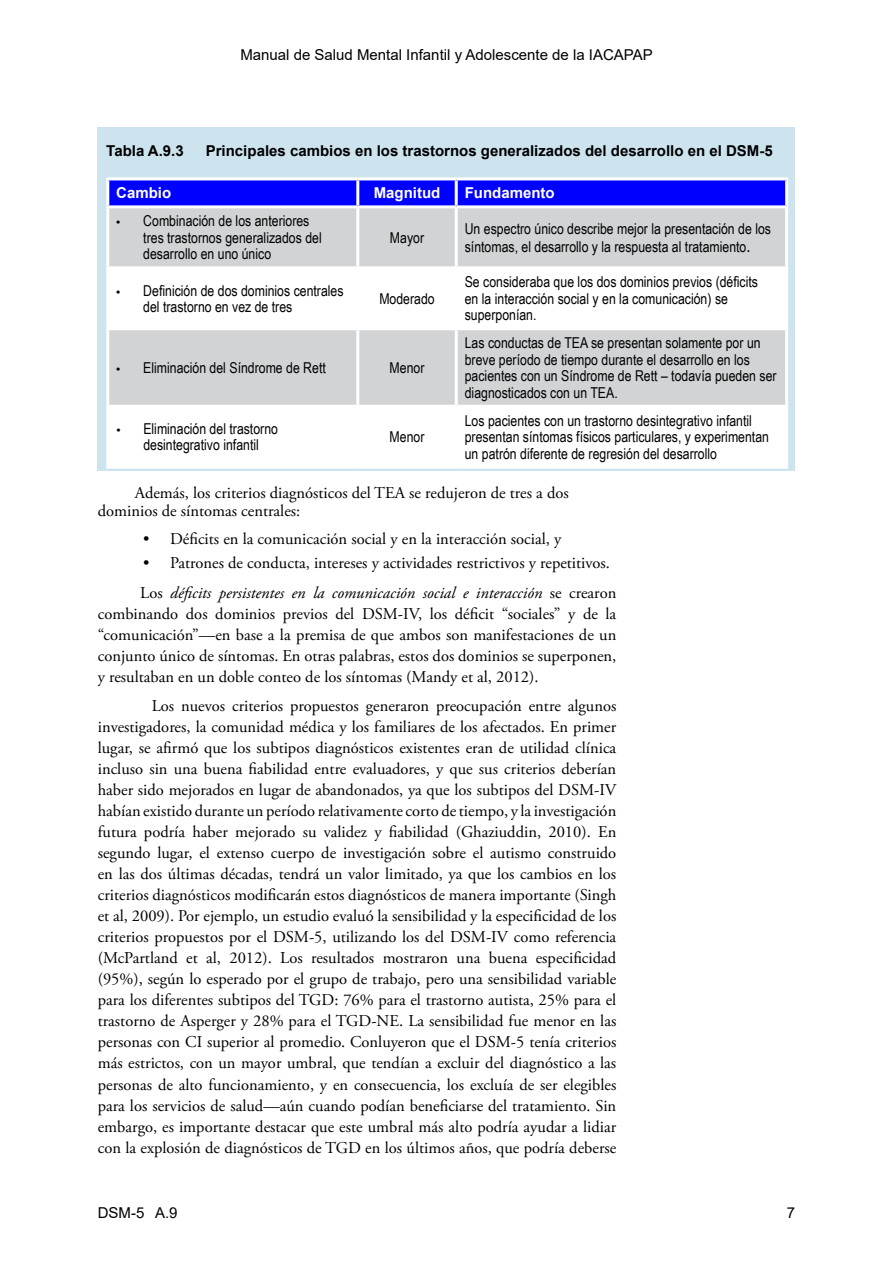
<style>
.page{position:relative;width:893px;height:1263px;background:#fff}
.page>*{position:absolute;margin:0;border:0;box-sizing:border-box;transform-origin:0 0}
.t1{font:16.5px/21px "Adobe Garamond Pro";color:#000}
.t2{font:15px/16.5px "Arial Narrow";color:#000}
.t3{font:700 15px "Arial";color:#000}
.t4{font:15px "Arial";color:#000}
.t5{font:700 15px "Arial";color:#fff}
.s1{font-family:"Myriad Pro"}
.s2{font-family:"Calibri";font-size:16.5px}
.s3{font-style:italic}
</style>
<div class="page">
<div style="left:98px;top:128px;width:697px;height:343px;background:#cde4ef"></div>
<div style="left:109px;top:180px;width:676px;height:25px;background:#00f"></div>
<div style="left:109px;top:208px;width:676px;height:58px;background:#d1d3d4"></div>
<svg style="left:109px;top:269px;width:676px;height:197px;background:#ededee"></svg>
<hr style="left:106px;top:177px;width:252px;height:3px;background:#fff">
<hr style="left:106px;top:180px;width:3px;height:25px;background:#fff">
<hr style="left:358px;top:177px;width:98px;height:3px;background:#fff">
<hr style="left:356px;top:180px;width:3px;height:25px;background:#fff">
<hr style="left:456px;top:177px;width:332px;height:3px;background:#fff">
<hr style="left:455px;top:180px;width:3px;height:25px;background:#fff">
<hr style="left:785px;top:180px;width:3px;height:25px;background:#fff">
<hr style="left:106px;top:205px;width:252px;height:3px;background:#fff">
<hr style="left:106px;top:208px;width:3px;height:58px;background:#fff">
<hr style="left:358px;top:205px;width:98px;height:3px;background:#fff">
<hr style="left:356px;top:208px;width:3px;height:58px;background:#fff">
<hr style="left:456px;top:205px;width:332px;height:3px;background:#fff">
<hr style="left:455px;top:208px;width:3px;height:58px;background:#fff">
<hr style="left:785px;top:208px;width:3px;height:58px;background:#fff">
<hr style="left:106px;top:266px;width:252px;height:3px;background:#fff">
<hr style="left:106px;top:269px;width:3px;height:58px;background:#fff">
<hr style="left:358px;top:266px;width:98px;height:3px;background:#fff">
<hr style="left:356px;top:269px;width:3px;height:58px;background:#fff">
<hr style="left:456px;top:266px;width:332px;height:3px;background:#fff">
<hr style="left:455px;top:269px;width:3px;height:58px;background:#fff">
<hr style="left:785px;top:269px;width:3px;height:58px;background:#fff">
<hr style="left:106px;top:327px;width:252px;height:3px;background:#fff">
<hr style="left:106px;top:330px;width:3px;height:75px;background:#fff">
<hr style="left:358px;top:327px;width:98px;height:3px;background:#fff">
<hr style="left:356px;top:330px;width:3px;height:75px;background:#fff">
<hr style="left:456px;top:327px;width:332px;height:3px;background:#fff">
<hr style="left:455px;top:330px;width:3px;height:75px;background:#fff">
<hr style="left:785px;top:330px;width:3px;height:75px;background:#fff">
<hr style="left:106px;top:405px;width:252px;height:3px;background:#fff">
<hr style="left:106px;top:408px;width:3px;height:58px;background:#fff">
<hr style="left:358px;top:405px;width:98px;height:3px;background:#fff">
<hr style="left:356px;top:408px;width:3px;height:58px;background:#fff">
<hr style="left:456px;top:405px;width:332px;height:3px;background:#fff">
<hr style="left:455px;top:408px;width:3px;height:58px;background:#fff">
<hr style="left:785px;top:408px;width:3px;height:58px;background:#fff">
<hr style="left:106px;top:466px;width:252px;height:3px;background:#fff">
<hr style="left:358px;top:466px;width:98px;height:3px;background:#fff">
<hr style="left:456px;top:466px;width:332px;height:3px;background:#fff">
<p class="t4" style="left:240px;top:45px;width:414px">Manual de Salud Mental Infantil y Adolescente de la IACAPAP</p>
<p class="t3" style="left:106px;top:141px;width:79px">Tabla A.9.3</p>
<p class="t3" style="left:206px;top:141px;width:568px">Principales cambios en los trastornos generalizados del desarrollo en el DSM-5</p>
<p class="t5" style="left:116px;top:183px;width:57px">Cambio</p>
<p class="t5" style="left:374px;top:183px;width:68px">Magnitud</p>
<p class="t5" style="left:465px;top:183px;width:91px">Fundamento</p>
<p class="t2" style="left:143px;top:212px;width:180px;text-indent:-27px"><span class="s1">•</span> Combinación de los anteriores tres trastornos generalizados del desarrollo en uno único</p>
<p class="t2" style="left:390px;top:229px;width:36px">Mayor</p>
<p class="t2" style="left:465px;top:219px;width:308px;line-height:18.1px">Un espectro único describe mejor la presentación de los síntomas, el desarrollo y la respuesta al tratamiento<span class="s2">.</span></p>
<p class="t2" style="left:143px;top:281px;width:202px;text-indent:-27px"><span class="s1">•</span> Definición de dos dominios centrales del trastorno en vez de tres</p>
<p class="t2" style="left:379px;top:290px;width:57px">Moderado</p>
<p class="t2" style="left:116px;top:359px;width:211px"><span class="s1">•</span> Eliminación del Síndrome de Rett</p>
<p class="t2" style="left:390px;top:359px;width:36px">Menor</p>
<p class="t2" style="left:116px;top:420px;width:163px;text-align:center"><span class="s1">•</span> Eliminación del trastorno desintegrativo infantil</p>
<p class="t2" style="left:390px;top:428px;width:36px">Menor</p>
<p class="t2" style="left:465px;top:273px;width:295px">Se consideraba que los dos dominios previos (déficits en la interacción social y en la comunicación) se superponían.</p>
<p class="t2" style="left:465px;top:334px;width:313px">Las conductas de TEA se presentan solamente por un breve período de tiempo durante el desarrollo en los pacientes con un Síndrome de Rett – todavía pueden ser diagnosticados con un TEA.</p>
<p class="t2" style="left:465px;top:411px;width:306px">Los pacientes con un trastorno desintegrativo infantil presentan síntomas físicos particulares, y experimentan un patrón diferente de regresión del desarrollo</p>
<p class="t1" style="left:98px;top:484px;width:472px;line-height:18.1px;text-indent:37px">Además, los criterios diagnósticos del TEA se redujeron de tres a dos dominios de síntomas centrales:</p>
<p class="t1" style="left:143px;top:529px;width:420px">• Déficits en la comunicación social y en la interacción social, y</p>
<p class="t1" style="left:140px;top:549px;width:478px;line-height:29.5px">• Patrones de conducta, intereses y actividades restrictivos y repetitivos.<br>Los <span class="s3">déficits persistentes en la comunicación social e interacción</span> se crearon</p>
<p class="t1" style="left:98px;top:604px;width:520px;text-align:justify">combinando dos dominios previos del DSM-IV, los déficit “sociales” y de la “comunicación”—en base a la premisa de que ambos son manifestaciones de un conjunto único de síntomas. En otras palabras, estos dos dominios se superponen, y resultaban en un doble conteo de los síntomas (Mandy et al, 2012).</p>
<p class="t1" style="left:98px;top:696px;width:520px;text-align:justify;text-indent:54px">Los nuevos criterios propuestos generaron preocupación entre algunos investigadores, la comunidad médica y los familiares de los afectados. En primer lugar, se afirmó que los subtipos diagnósticos existentes eran de utilidad clínica incluso sin una buena fiabilidad entre evaluadores, y que sus criterios deberían haber sido mejorados en lugar de abandonados, ya que los subtipos del DSM-IV habían existido durante un período relativamente corto de tiempo, y la investigación futura podría haber mejorado su validez y fiabilidad (Ghaziuddin, 2010). En segundo lugar, el extenso cuerpo de investigación sobre el autismo construido en las dos últimas décadas, tendrá un valor limitado, ya que los cambios en los criterios diagnósticos modificarán estos diagnósticos de manera importante (Singh et al, 2009). Por ejemplo, un estudio evaluó la sensibilidad y la especificidad de los criterios propuestos por el DSM-5, utilizando los del DSM-IV como referencia (McPartland et al, 2012). Los resultados mostraron una buena especificidad (95%), según lo esperado por el grupo de trabajo, pero una sensibilidad variable para los diferentes subtipos del TGD: 76% para el trastorno autista, 25% para el trastorno de Asperger y 28% para el TGD-NE. La sensibilidad fue menor en las personas con CI superior al promedio. Conluyeron que el DSM-5 tenía criterios más estrictos, con un mayor umbral, que tendían a excluir del diagnóstico a las personas de alto funcionamiento, y en consecuencia, los excluía de ser elegibles para los servicios de salud—aún cuando podían beneficiarse del tratamiento. Sin embargo, es importante destacar que este umbral más alto podría ayudar a lidiar con la explosión de diagnósticos de TGD en los últimos años, que podría deberse</p>
<p class="t4" style="left:98px;top:1202px;width:81px">DSM-5 A.9</p>
<p class="t4" style="left:787px;top:1202px;width:10px">7</p>
</div>
